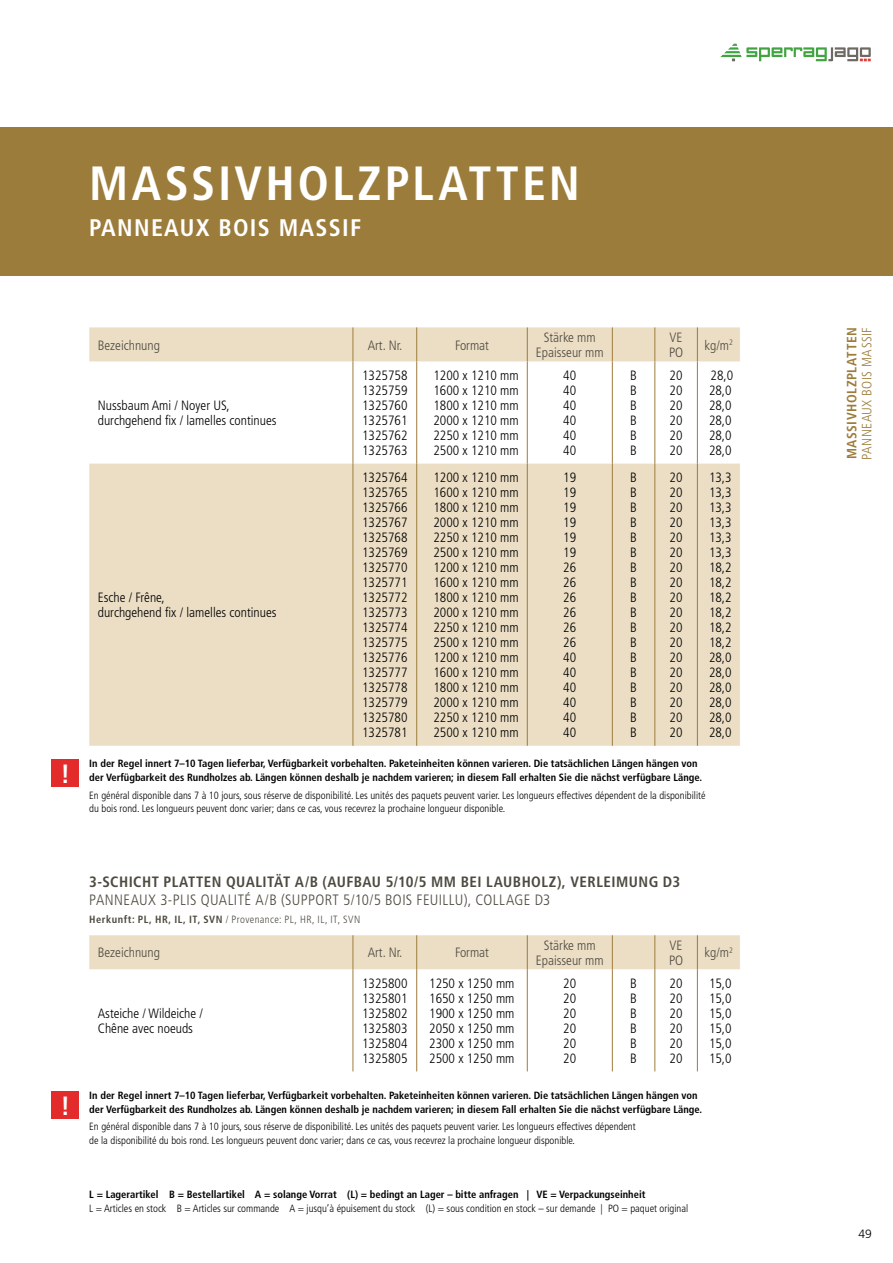
<style>
.page{position:relative;width:893px;height:1263px;background:#fff}
.page>*{position:absolute;margin:0;border:0;box-sizing:border-box;transform-origin:0 0}
.t1{font:700 condensed 48px "Frutiger LT Pro";letter-spacing:.065em;color:#fff}
.t2{font:700 condensed 26.4px "Frutiger LT Pro";color:#fff}
.t3{font:700 condensed 24px "Frutiger LT Pro";letter-spacing:.055em;color:#fff}
.t4{font:700 condensed 15px "Frutiger LT Pro";letter-spacing:.03em;color:#4e4a40}
.t5{font:300 condensed 15px "Frutiger LT Pro";letter-spacing:.025em;color:#4e4a40}
.t6{font:300 condensed 13.5px/15px "Frutiger LT Pro";color:#000;text-align:justify}
.t7{font:300 condensed 13.5px/15px "Frutiger LT Pro";color:#4e4a40;text-align:center}
.t8{font:300 condensed 13.5px "Frutiger LT Pro";letter-spacing:.03em;color:#9c7c3b}
.t9{font:700 condensed 13.5px "Frutiger LT Pro";letter-spacing:.04em;color:#9c7c3b}
.t10{font:300 12px "Frutiger LT Pro";color:#000}
.t11{font:300 condensed 10.5px/13.5px "Frutiger LT Pro";color:#000}
.t12{font:700 condensed 10.5px/13.5px "Frutiger LT Pro";color:#000}
.t13{font:300 condensed 10.5px "Frutiger LT Pro";letter-spacing:.035em;color:#4e4a40}
.s1{font-weight:700}
</style>
<div class="page">
<svg style="left:720px;top:44px;width:151px;height:17px"></svg>
<div style="left:0;top:128px;width:893px;height:148px;background:#9c7c3b"></div>
<div style="left:52px;top:759px;width:27px;height:28px;background:#e42b2b"></div>
<div style="left:52px;top:1091px;width:27px;height:27px;background:#e42b2b"></div>
<svg style="left:89px;top:361px;width:651px;height:103px"></svg>
<div style="left:89px;top:464px;width:651px;height:282px;background:#ebdec5"></div>
<hr style="left:353px;top:361px;width:1px;height:103px;background:#9c7c3b">
<hr style="left:416px;top:361px;width:1px;height:103px;background:#9c7c3b">
<hr style="left:527px;top:361px;width:1px;height:103px;background:#9c7c3b">
<hr style="left:612px;top:361px;width:1px;height:103px;background:#9c7c3b">
<hr style="left:655px;top:361px;width:1px;height:103px;background:#9c7c3b">
<hr style="left:697px;top:361px;width:1px;height:103px;background:#9c7c3b">
<hr style="left:353px;top:464px;width:1px;height:282px;background:#9c7c3b">
<hr style="left:416px;top:464px;width:1px;height:282px;background:#9c7c3b">
<hr style="left:527px;top:464px;width:1px;height:282px;background:#9c7c3b">
<hr style="left:612px;top:464px;width:1px;height:282px;background:#9c7c3b">
<hr style="left:655px;top:464px;width:1px;height:282px;background:#9c7c3b">
<hr style="left:697px;top:464px;width:1px;height:282px;background:#9c7c3b">
<div style="left:89px;top:327px;width:651px;height:34px;background:#ebdec5"></div>
<hr style="left:697px;top:327px;width:1px;height:34px;background:#9c7c3b">
<hr style="left:353px;top:327px;width:1px;height:34px;background:#9c7c3b">
<hr style="left:416px;top:327px;width:1px;height:34px;background:#9c7c3b">
<hr style="left:527px;top:327px;width:1px;height:34px;background:#9c7c3b">
<hr style="left:612px;top:327px;width:1px;height:34px;background:#9c7c3b">
<hr style="left:655px;top:327px;width:1px;height:34px;background:#9c7c3b">
<div style="left:89px;top:935px;width:651px;height:34px;background:#ebdec5"></div>
<hr style="left:697px;top:935px;width:1px;height:34px;background:#9c7c3b">
<hr style="left:353px;top:935px;width:1px;height:34px;background:#9c7c3b">
<hr style="left:416px;top:935px;width:1px;height:34px;background:#9c7c3b">
<hr style="left:527px;top:935px;width:1px;height:34px;background:#9c7c3b">
<hr style="left:612px;top:935px;width:1px;height:34px;background:#9c7c3b">
<hr style="left:655px;top:935px;width:1px;height:34px;background:#9c7c3b">
<hr style="left:353px;top:969px;width:1px;height:102px;background:#9c7c3b">
<hr style="left:416px;top:969px;width:1px;height:102px;background:#9c7c3b">
<hr style="left:527px;top:969px;width:1px;height:102px;background:#9c7c3b">
<hr style="left:612px;top:969px;width:1px;height:102px;background:#9c7c3b">
<hr style="left:655px;top:969px;width:1px;height:102px;background:#9c7c3b">
<hr style="left:697px;top:969px;width:1px;height:102px;background:#9c7c3b">
<h1 class="t1" style="left:89px;top:155px;width:492px">MASSIVHOLZPLATTEN</h1>
<h3 class="t3" style="left:89px;top:213px;width:274px">PANNEAUX BOIS MASSIF</h3>
<h2 class="t2" style="left:60px;top:758px;width:11px">!</h2>
<p class="t7" style="left:98px;top:337px;width:64px">Bezeichnung</p>
<p class="t7" style="left:368px;top:337px;width:36px">Art. Nr.</p>
<p class="t7" style="left:455px;top:337px;width:36px">Format</p>
<p class="t7" style="left:536px;top:330px;width:70px">Stärke mm<br>Epaisseur mm</p>
<p class="t7" style="left:669px;top:330px;width:16px;text-align:left">VE<br>PO</p>
<p class="t7" style="left:704px;top:337px;width:30px">kg/m<sup>2</sup></p>
<p class="t6" style="left:98px;top:398px;width:180px">Nussbaum Ami / Noyer US, durchgehend fix / lamelles continues</p>
<p class="t6" style="left:98px;top:590px;width:180px">Esche / Frêne,<br>durchgehend fix / lamelles continues</p>
<p class="t6" style="left:362px;top:368px;width:47px">1325758<br>1325759<br>1325760<br>1325761<br>1325762<br>1325763</p>
<p class="t6" style="left:433px;top:368px;width:87px">1200 x 1210 mm 1600 x 1210 mm 1800 x 1210 mm 2000 x 1210 mm 2250 x 1210 mm 2500 x 1210 mm</p>
<p class="t6" style="left:563px;top:368px;width:14px">40<br>40<br>40<br>40<br>40<br>40</p>
<p class="t6" style="left:630px;top:368px;width:8px">B B B B B B</p>
<p class="t6" style="left:670px;top:368px;width:14px">20<br>20<br>20<br>20<br>20<br>20</p>
<p class="t6" style="left:709px;top:368px;width:26px;text-align:left">28,0<br>28,0<br>28,0<br>28,0<br>28,0<br>28,0</p>
<p class="t6" style="left:362px;top:470px;width:47px">1325764<br>1325765<br>1325766<br>1325767<br>1325768<br>1325769<br>1325770<br>1325771<br>1325772<br>1325773<br>1325774<br>1325775<br>1325776<br>1325777<br>1325778<br>1325779<br>1325780<br>1325781</p>
<p class="t6" style="left:433px;top:470px;width:87px">1200 x 1210 mm 1600 x 1210 mm 1800 x 1210 mm 2000 x 1210 mm 2250 x 1210 mm 2500 x 1210 mm 1200 x 1210 mm 1600 x 1210 mm 1800 x 1210 mm 2000 x 1210 mm 2250 x 1210 mm 2500 x 1210 mm 1200 x 1210 mm 1600 x 1210 mm 1800 x 1210 mm 2000 x 1210 mm 2250 x 1210 mm 2500 x 1210 mm</p>
<p class="t6" style="left:563px;top:470px;width:14px">19<br>19<br>19<br>19<br>19<br>19<br>26<br>26<br>26<br>26<br>26<br>26<br>40<br>40<br>40<br>40<br>40<br>40</p>
<p class="t6" style="left:630px;top:470px;width:8px">B B B B B B B B B B B B B B B B B B</p>
<p class="t6" style="left:670px;top:470px;width:14px">20<br>20<br>20<br>20<br>20<br>20<br>20<br>20<br>20<br>20<br>20<br>20<br>20<br>20<br>20<br>20<br>20<br>20</p>
<p class="t6" style="left:709px;top:470px;width:24px">13,3<br>13,3<br>13,3<br>13,3<br>13,3<br>13,3<br>18,2<br>18,2<br>18,2<br>18,2<br>18,2<br>18,2<br>28,0<br>28,0<br>28,0<br>28,0<br>28,0<br>28,0</p>
<p class="t12" style="left:89px;top:757px;width:614px">In der Regel innert 7–10 Tagen lieferbar, Verfügbarkeit vorbehalten. Paketeinheiten können varieren. Die tatsächlichen Längen hängen von der Verfügbarkeit des Rundholzes ab. Längen können deshalb je nachdem varieren; in diesem Fall erhalten Sie die nächst verfügbare Länge.</p>
<p class="t11" style="left:89px;top:788px;width:618px">En général disponible dans 7 à 10 jours, sous réserve de disponibilité. Les unités des paquets peuvent varier. Les longueurs effectives dépendent de la disponibilité du bois rond. Les longueurs peuvent donc varier; dans ce cas, vous recevrez la prochaine longueur disponible.</p>
<h2 class="t2" style="left:60px;top:1090px;width:11px">!</h2>
<p class="t4" style="left:89px;top:873px;width:592px">3-SCHICHT PLATTEN QUALITÄT A/B (AUFBAU 5/10/5 MM BEI LAUBHOLZ), VERLEIMUNG D3</p>
<p class="t5" style="left:89px;top:891px;width:462px">PANNEAUX 3-PLIS QUALITÉ A/B (SUPPORT 5/10/5 BOIS FEUILLU), COLLAGE D3</p>
<p class="t13" style="left:89px;top:914px;width:273px"><span class="s1">Herkunft: PL, HR, IL, IT, SVN</span> / Provenance: PL, HR, IL, IT, SVN</p>
<p class="t7" style="left:98px;top:945px;width:64px">Bezeichnung</p>
<p class="t7" style="left:368px;top:945px;width:36px">Art. Nr.</p>
<p class="t7" style="left:455px;top:945px;width:36px">Format</p>
<p class="t7" style="left:536px;top:938px;width:70px">Stärke mm<br>Epaisseur mm</p>
<p class="t7" style="left:669px;top:938px;width:16px;text-align:left">VE<br>PO</p>
<p class="t7" style="left:704px;top:945px;width:30px">kg/m<sup>2</sup></p>
<p class="t6" style="left:362px;top:976px;width:47px">1325800<br>1325801<br>1325802<br>1325803<br>1325804<br>1325805</p>
<p class="t6" style="left:429px;top:976px;width:87px">1250 x 1250 mm 1650 x 1250 mm 1900 x 1250 mm 2050 x 1250 mm 2300 x 1250 mm 2500 x 1250 mm</p>
<p class="t6" style="left:563px;top:976px;width:14px">20<br>20<br>20<br>20<br>20<br>20</p>
<p class="t6" style="left:630px;top:976px;width:8px">B B B B B B</p>
<p class="t6" style="left:670px;top:976px;width:14px">20<br>20<br>20<br>20<br>20<br>20</p>
<p class="t6" style="left:709px;top:976px;width:24px">15,0<br>15,0<br>15,0<br>15,0<br>15,0<br>15,0</p>
<p class="t12" style="left:89px;top:1089px;width:614px">In der Regel innert 7–10 Tagen lieferbar, Verfügbarkeit vorbehalten. Paketeinheiten können varieren. Die tatsächlichen Längen hängen von der Verfügbarkeit des Rundholzes ab. Längen können deshalb je nachdem varieren; in diesem Fall erhalten Sie die nächst verfügbare Länge.</p>
<p class="t11" style="left:89px;top:1120px;width:548px">En général disponible dans 7 à 10 jours, sous réserve de disponibilité. Les unités des paquets peuvent varier. Les longueurs effectives dépendent de la disponibilité du bois rond. Les longueurs peuvent donc varier; dans ce cas, vous recevrez la prochaine longueur disponible.</p>
<p class="t6" style="left:98px;top:1006px;width:107px">Asteiche / Wildeiche /<br>Chêne avec noeuds</p>
<p class="t12" style="left:89px;top:1188px;width:558px">L = Lagerartikel B = Bestellartikel A = solange Vorrat (L) = bedingt an Lager – bitte anfragen | VE = Verpackungseinheit</p>
<p class="t11" style="left:89px;top:1202px;width:600px">L = Articles en stock B = Articles sur commande A = jusqu’à épuisement du stock (L) = sous condition en stock – sur demande | PO = paquet original</p>
<p class="t9" style="left:844px;top:459px;width:133px;rotate:-90deg">MASSIVHOLZPLATTEN</p>
<p class="t8" style="left:859px;top:460px;width:134px;rotate:-90deg">PANNEAUX BOIS MASSIF</p>
<p class="t10" style="left:858px;top:1227px;width:15px">49</p>
</div>
